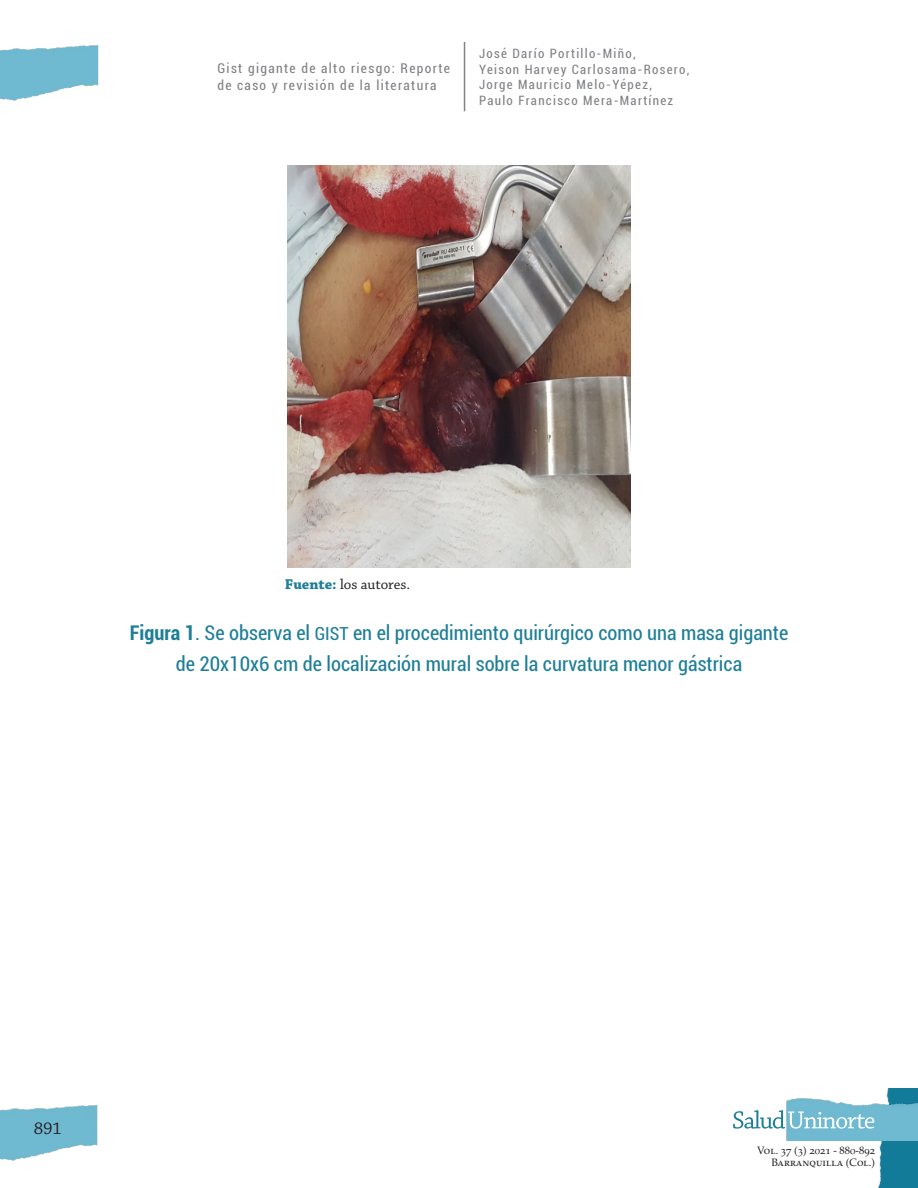
<style>
.page{position:relative;width:918px;height:1188px;background:#fff}
.page>*{position:absolute;margin:0;border:0;box-sizing:border-box;transform-origin:0 0}
.t1{font:condensed 20.25px/30.3px "Roboto";color:#1d7e98;text-align:center}
.t2{font:18px "Chaparral Pro";color:#231f20}
.t3{font:15px "Chaparral Pro";color:#231f20}
.t4{font:condensed 13.5px/16.5px "Roboto";letter-spacing:.1em;color:#808285}
.t5{font:condensed 12.9px/15.9px "Roboto";letter-spacing:.1em;color:#808285}
.t6{font:10.65px/12.8px "Palatino LT Std";color:#231f20;text-align:right}
.s1{font-weight:700;color:#1d7e98}
.s2{font-weight:700}
.s3{font-size:18px}
</style>
<div class="page">
<img style="left:0;top:1105px;width:98px;height:56px">
<img style="left:0;top:45px;width:99px;height:56px">
<img style="left:878px;top:1088px;width:40px;height:100px">
<img style="left:787px;top:1097px;width:131px;height:44px">
<svg style="left:733px;top:1110px;width:141px;height:19px"></svg>
<hr style="left:464px;top:42px;width:1px;height:69px;background:#808285">
<img style="left:287px;top:166px;width:344px;height:401px">
<p class="t4" style="left:217px;top:60px;width:234px">Gist gigante de alto riesgo: Reporte de caso y revisión de la literatura</p>
<p class="t5" style="left:479px;top:45px;width:212px">José Darío Portillo-Miño,<br>Yeison Harvey Carlosama-Rosero,<br>Jorge Mauricio Melo-Yépez,<br>Paulo Francisco Mera-Martínez</p>
<p class="t3" style="left:285px;top:576px;width:127px"><span class="s1">Fuente:</span> los autores.</p>
<p class="t1" style="left:130px;top:617px;width:660px"><span class="s2">Figura 1</span>. Se observa el <span class="s3">GIST</span> en el procedimiento quirúrgico como una masa gigante de 20x10x6 cm de localización mural sobre la curvatura menor gástrica</p>
<p class="t2" style="left:34px;top:1118px;width:30px">891</p>
<p class="t6" style="left:757px;top:1144px;width:119px">Vol. 37 (3) 2021 - 880-892<br>Barranquilla (Col.)</p>
</div>
